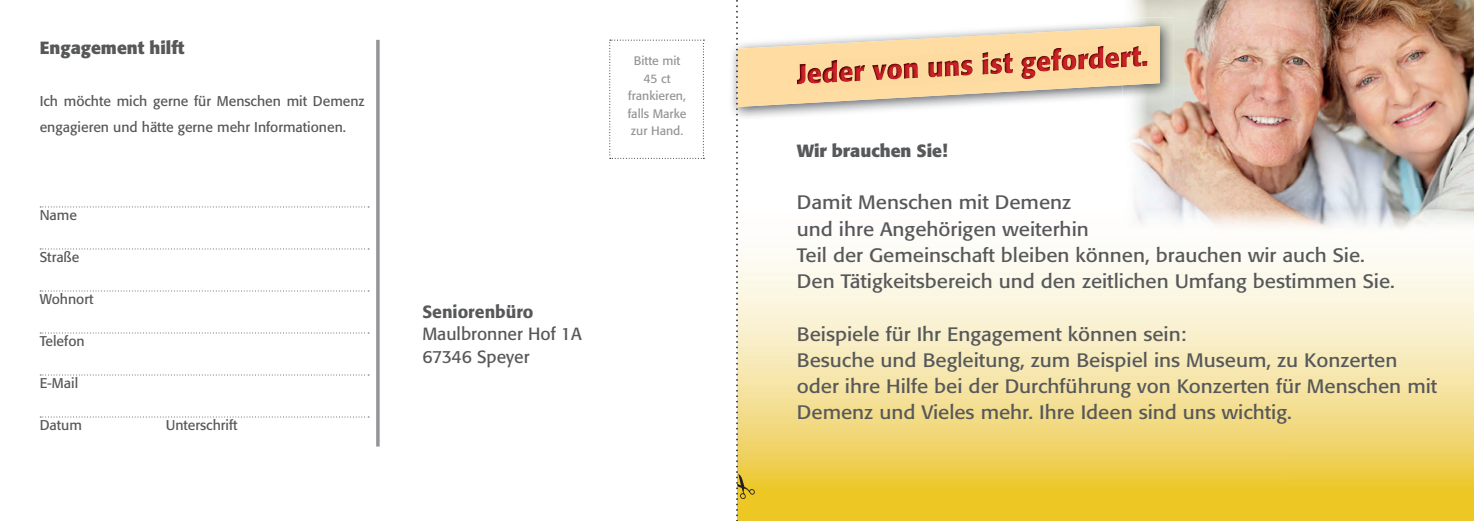
<style>
.page{position:relative;width:1474px;height:521px;background:#fff}
.page>*{position:absolute;margin:0;border:0;box-sizing:border-box;transform-origin:0 0}
.t1{font:19.25px/26.2px "Formata";color:#57585a;scale:1.07 1}
.t2{font:700 17.5px "Formata";color:#57585a}
.t3{font:17.5px/22.8px "Formata";color:#57585a}
.t4{font:500 17.5px "Formata";color:#57585a}
.t5{font:14px/26.2px "Formata";color:#57585a}
.t6{font:12.25px/17.5px "Formata";color:#939598;text-align:center}
</style>
<div class="page">
<img style="left:1130px;top:0;width:343px;height:230px">
<img style="left:732px;top:18px;width:441px;height:102px">
<svg style="left:755px;top:26px;width:404px;height:81px"></svg>
<img style="left:797px;top:43px;width:350px;height:48px">
<img style="left:755px;top:189px;width:535px;height:332px">
<img style="left:1289px;top:233px;width:184px;height:288px">
<svg style="left:40px;top:206px;width:329px;height:1px"></svg>
<svg style="left:40px;top:248px;width:329px;height:1px"></svg>
<svg style="left:40px;top:290px;width:329px;height:1px"></svg>
<svg style="left:40px;top:332px;width:329px;height:1px"></svg>
<svg style="left:40px;top:374px;width:329px;height:1px"></svg>
<svg style="left:40px;top:416px;width:329px;height:1px"></svg>
<hr style="left:376px;top:40px;width:3px;height:406px;background:#939598">
<svg style="left:736px;top:0;width:19px;height:521px"></svg>
<svg style="left:609px;top:40px;width:95px;height:119px"></svg>
<p class="t2" style="left:40px;top:36px;width:146px">Engagement hilft</p>
<p class="t5" style="left:40px;top:88px;width:326px">Ich möchte mich gerne für Menschen mit Demenz engagieren und hätte gerne mehr Informationen.</p>
<p class="t5" style="left:40px;top:202px;width:39px">Name</p>
<p class="t5" style="left:40px;top:244px;width:41px">Straße</p>
<p class="t5" style="left:40px;top:286px;width:55px">Wohnort</p>
<p class="t5" style="left:40px;top:328px;width:46px">Telefon</p>
<p class="t5" style="left:40px;top:370px;width:40px">E-Mail</p>
<p class="t5" style="left:40px;top:412px;width:44px">Datum</p>
<p class="t5" style="left:166px;top:412px;width:73px">Unterschrift</p>
<p class="t6" style="left:627px;top:52px;width:60px">Bitte mit<br>45 ct frankieren, falls Marke zur Hand.</p>
<p class="t4" style="left:422px;top:301px;width:113px">Seniorenbüro</p>
<p class="t3" style="left:422px;top:323px;width:161px">Maulbronner Hof 1A<br>67346 Speyer</p>
<p class="t2" style="left:797px;top:140px;width:152px">Wir brauchen Sie!</p>
<p class="t1" style="left:797px;top:189px;width:560px">Damit Menschen mit Demenz<br>und ihre Angehörigen weiterhin<br>Teil der Gemeinschaft bleiben können, brauchen wir auch Sie.<br>Den Tätigkeitsbereich und den zeitlichen Umfang bestimmen Sie.</p>
<p class="t1" style="left:797px;top:321px;width:600px">Beispiele für Ihr Engagement können sein:<br>Besuche und Begleitung, zum Beispiel ins Museum, zu Konzerten oder ihre Hilfe bei der Durchführung von Konzerten für Menschen mit Demenz und Vieles mehr. Ihre Ideen sind uns wichtig.</p>
</div>
